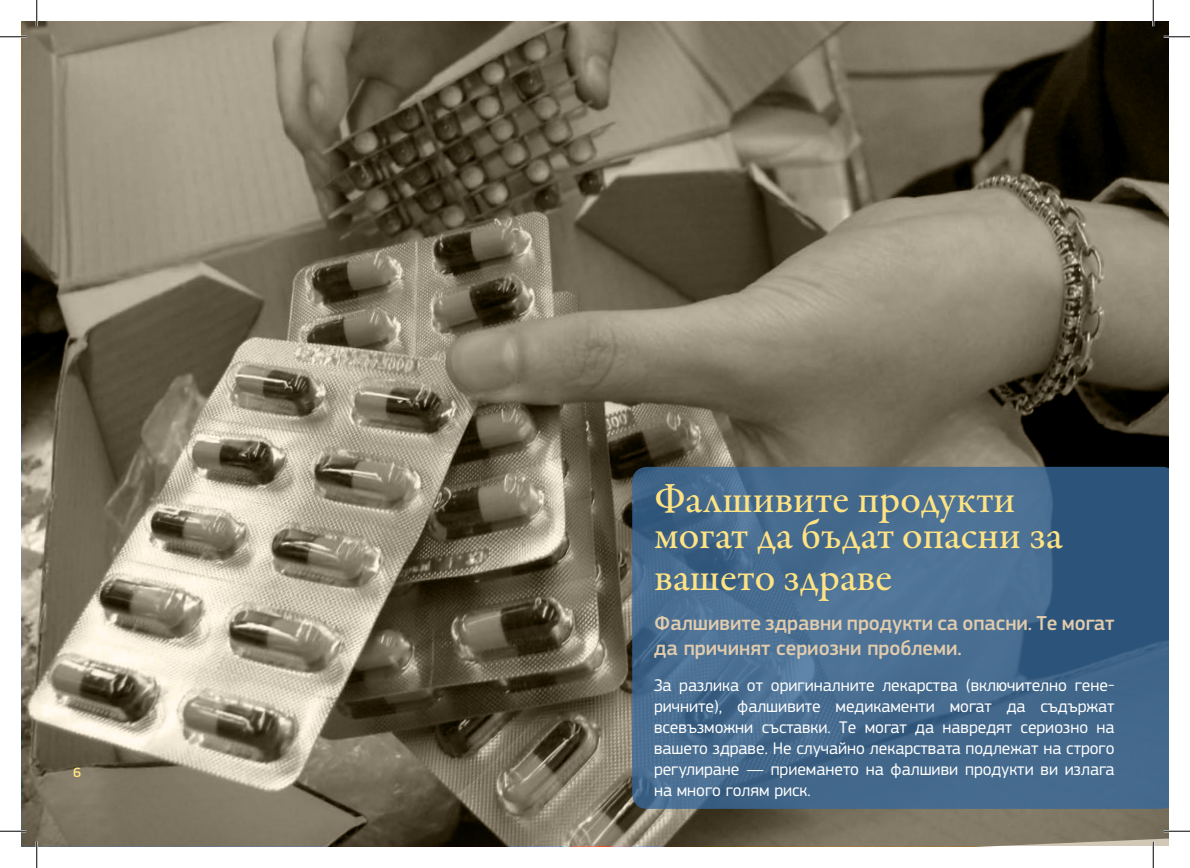
<style>
.page{position:relative;width:1190px;height:868px;background:#fff}
.page>*{position:absolute;margin:0;border:0;box-sizing:border-box;transform-origin:0 0}
.t1{font:500 42px/36.8px "Garamond Premr Pro";color:#ffe383}
.t2{font:500 21px/25.2px "EC Square Sans Pro";color:#e1cbad}
.t3{font:17.5px/21px "EC Square Sans Pro";color:#fff;text-align:justify}
.t4{font:500 14px "EC Square Sans Pro";color:#ffe383}
</style>
<div class="page">
<img style="left:22px;top:22px;width:1146px;height:823px">
<svg style="left:632px;top:466px;width:536px;height:342px;background:#42688c"></svg>
<hr style="left:0;top:36px;width:26px;height:2px;background:#fff">
<hr style="left:1163px;top:36px;width:27px;height:2px;background:#fff">
<hr style="left:0;top:829px;width:26px;height:3px;background:#fff">
<hr style="left:1163px;top:829px;width:27px;height:3px;background:#fff">
<hr style="left:36px;top:0;width:2px;height:26px;background:#fff">
<hr style="left:36px;top:841px;width:2px;height:26px;background:#fff">
<hr style="left:1152px;top:0;width:2px;height:26px;background:#fff">
<hr style="left:1152px;top:841px;width:2px;height:26px;background:#fff">
<svg style="left:0;top:36px;width:26px;height:1px"></svg>
<svg style="left:1163px;top:36px;width:27px;height:1px"></svg>
<svg style="left:0;top:830px;width:26px;height:1px"></svg>
<svg style="left:1163px;top:830px;width:27px;height:1px"></svg>
<svg style="left:36px;top:0;width:1px;height:26px"></svg>
<svg style="left:36px;top:841px;width:1px;height:26px"></svg>
<svg style="left:1153px;top:0;width:1px;height:26px"></svg>
<svg style="left:1153px;top:841px;width:1px;height:26px"></svg>
<p class="t4" style="left:73px;top:763px;width:10px">6</p>
<h1 class="t1" style="left:654px;top:481px;width:410px">Фалшивите продукти могат да бъдат опасни за</h1>
<h1 class="t1" style="left:654px;top:559px;width:240px">вашето здраве</h1>
<p class="t2" style="left:654px;top:610px;width:462px">Фалшивите здравни продукти са опасни. Те могат да причинят сериозни проблеми.</p>
<p class="t3" style="left:654px;top:674px;width:462px">За разлика от оригиналните лекарства (включително гене&shy;ричните), фалшивите медикаменти могат да съдържат всевъзможни съставки. Те могат да навредят сериозно на вашето здраве. Не случайно лекарствата подлежат на строго регулиране — приемането на фалшиви продукти ви излага на много голям риск.</p>
</div>
